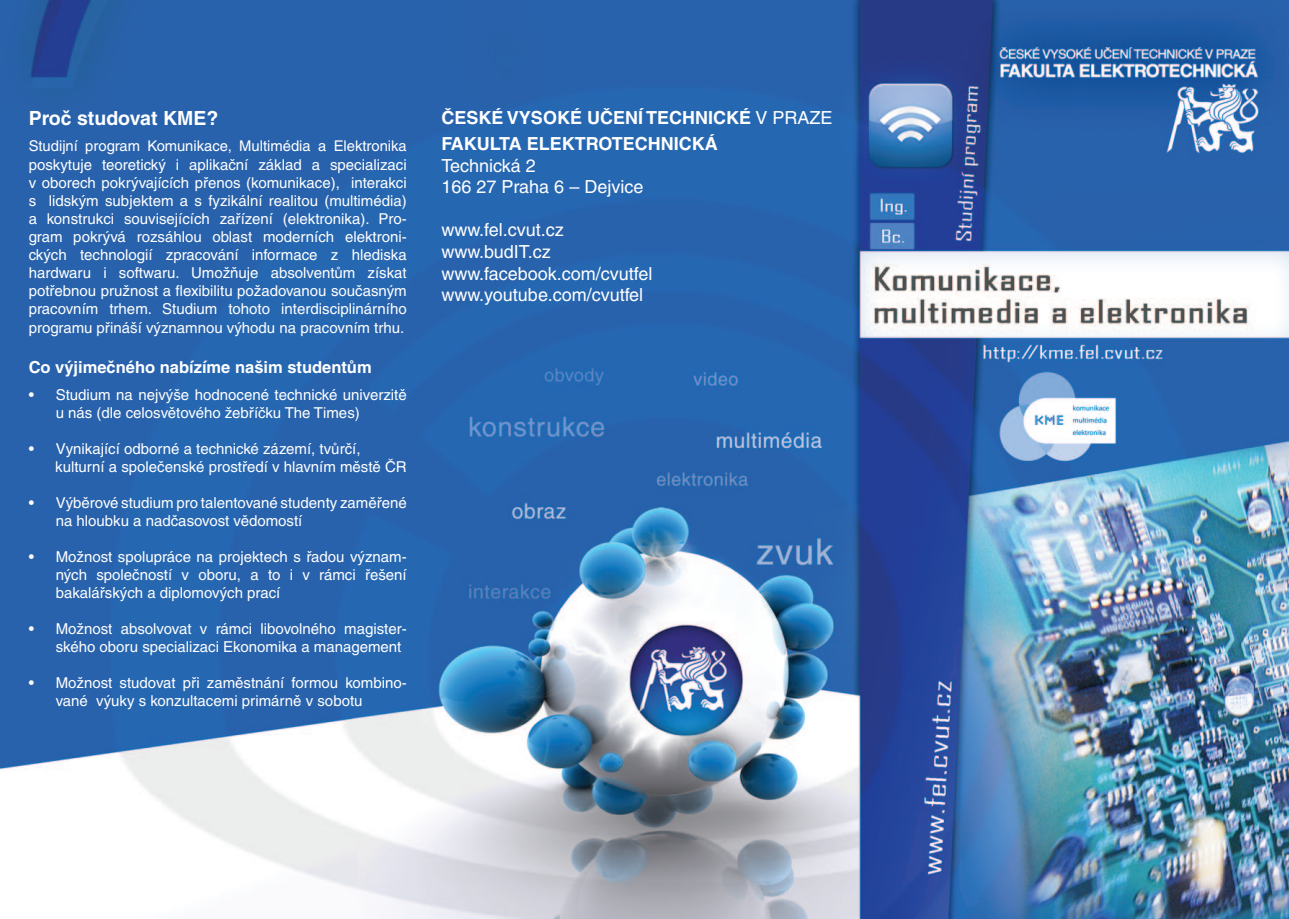
<style>
.page{position:relative;width:1289px;height:919px;background:#fff}
.page>*{position:absolute;margin:0;border:0;box-sizing:border-box;transform-origin:0 0}
.t1{font:700 19.5px "Helvetica CE";color:#fff}
.t2{font:18px/21.6px "Helvetica CE";color:#fff}
.t3{font:700 18px/26.1px "Helvetica CE";color:#fff}
.t4{font:700 16.5px "Helvetica CE";color:#fff}
.t5{font:15px/18px "Helvetica CE";color:#fff}
.t6{font:14.85px "Helvetica CE";color:#fff}
.s1{font-weight:400}
</style>
<div class="page">
<img style="left:0;top:0;width:1288px;height:918px">
<h1 class="t1" style="left:29px;top:107px;width:191px">Proč studovat KME?</h1>
<p class="t6" style="left:29px;top:138px;width:379px">Studijní program Komunikace, Multimédia a Elektronika</p>
<p class="t5" style="left:29px;top:155px;width:379px;text-align:justify">poskytuje teoretický i aplikační základ a specializaci v oborech pokrývajících přenos (komunikace), interakci s lidským subjektem a s fyzikální realitou (multimédia) a konstrukci souvisejících zařízení (elektronika). Pro&shy;gram pokrývá rozsáhlou oblast moderních elektroni&shy;ckých technologií zpracování informace z hlediska hardwaru i softwaru. Umožňuje absolventům získat potřebnou pružnost a flexibilitu požadovanou současným pracovním trhem. Studium tohoto interdisciplinárního</p>
<p class="t5" style="left:29px;top:319px;width:377px">programu přináší významnou výhodu na pracovním trhu.</p>
<p class="t4" style="left:29px;top:357px;width:344px">Co výjimečného nabízíme našim studentům</p>
<p class="t5" style="left:56px;top:385px;width:352px;text-indent:-27px">• Studium na nejvýše hodnocené technické univerzitě u nás (dle celosvětového žebříčku The Times)</p>
<p class="t5" style="left:55px;top:439px;width:353px;text-indent:-27px">• Vynikající odborné a technické zázemí, tvůrčí, kulturní a společenské prostředí v hlavním městě ČR</p>
<p class="t5" style="left:56px;top:493px;width:352px;text-indent:-27px">• Výběrové studium pro talentované studenty zaměřené na hloubku a nadčasovost vědomostí</p>
<p class="t5" style="left:56px;top:547px;width:352px;text-align:justify;text-indent:-27px">• Možnost spolupráce na projektech s řadou význam&shy;ných společností v oboru, a to i v rámci řešení bakalářských a diplomových prací</p>
<p class="t5" style="left:56px;top:619px;width:352px;text-indent:-27px">• Možnost absolvovat v rámci libovolného magister&shy;ského oboru specializaci Ekonomika a management</p>
<p class="t5" style="left:56px;top:673px;width:352px;text-indent:-27px">• Možnost studovat při zaměstnání formou kombino&shy;vané výuky s konzultacemi primárně v sobotu</p>
<p class="t3" style="left:441px;top:104px;width:390px">České vysoké učení technické <span class="s1">v Praze<br></span>Fakulta elektrotechnická</p>
<p class="t2" style="left:441px;top:154px;width:203px">Technická 2<br>166 27 Praha 6 – Dejvice</p>
<p class="t2" style="left:441px;top:219px;width:212px">www.fel.cvut.cz www.budIT.cz www.facebook.com/cvutfel www.youtube.com/cvutfel</p>
</div>
